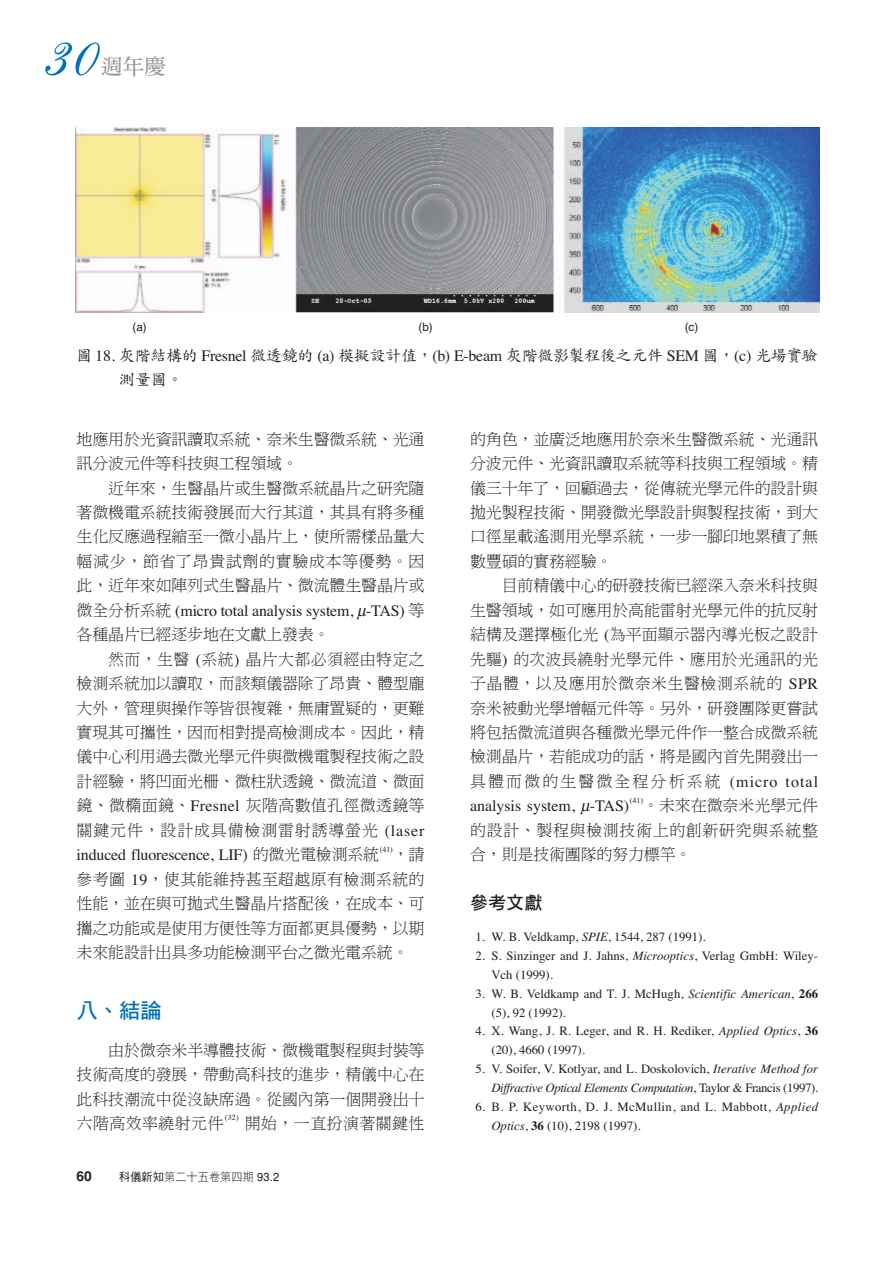
<style>
.page{position:relative;width:893px;height:1263px;background:#fff}
.page>*{position:absolute;margin:0;border:0;box-sizing:border-box;transform-origin:0 0}
.t1{font:21.3px "DF Hei Bd HK BF";color:#0072bc}
.t2{font:21.3px "DF Ming Bd HK BF";color:#939598}
.t3{font:18.15px "DF Hei Bd HK BF";color:#231f20}
.t4{font:15.9px/24.5px "DF Ming Lt HK BF";letter-spacing:-.01em;color:#231f20;text-align:justify}
.t5{font:15.9px "Times";letter-spacing:-.01em;color:#231f20}
.t6{font:15.9px/24.5px "DF Kai Shu Md HK BF";letter-spacing:-.02em;color:#231f20}
.t7{font:15.9px "DF Ming Lt HK BF";letter-spacing:.02em;color:#231f20}
.t8{font:15.9px "DF Ming Lt HK BF";letter-spacing:.055em;color:#231f20}
.t9{font:15.9px "DF Ming Lt HK BF";letter-spacing:.025em;color:#231f20}
.t10{font:700 13.8px "Helvetica";color:#231f20}
.t11{font:12.75px/18.9px "Times";color:#231f20}
.t12{font:12.75px/18.9px "Times";letter-spacing:.03em;color:#231f20}
.t13{font:11.7px "DF Li Hei Lt HK BF";letter-spacing:.01em;color:#231f20;scale:.95 1}
.t14{font:11.7px "Helvetica";color:#231f20}
.t15{font:7.95px "Times";color:#231f20}
.s1{font-family:"Times"}
.s2{font-family:"DF Ming Lt HK BF"}
.s3{font-family:"DF Hei Md HK BF"}
.s4{font-family:"Helvetica"}
.s5{font-style:italic}
.s6{font-weight:700}
</style>
<div class="page">
<svg style="left:45px;top:43px;width:55px;height:33px"></svg>
<img style="left:75px;top:128px;width:744px;height:185px">
<h1 class="t2" style="left:101px;top:56px;width:66px">週年慶</h1>
<p class="t14" style="left:132px;top:323px;width:16px">(a)</p>
<p class="t14" style="left:418px;top:323px;width:16px">(b)</p>
<p class="t14" style="left:684px;top:323px;width:15px">(c)</p>
<p class="t6" style="left:119px;top:343px;width:700px;text-indent:-43px">圖 <span class="s1">18.</span> 灰階結構的 <span class="s1">Fresnel</span> 微透鏡的 <span class="s1">(a)</span> 模擬設計值，<span class="s1">(b) E-beam</span> 灰階微影製程後之元件 <span class="s1">SEM</span> 圖，<span class="s1">(c)</span> 光場實驗測量圖。</p>
<p class="t4" style="left:77px;top:427px;width:349px">地應用於光資訊讀取系統、奈米生醫微系統、光通訊分波元件等科技與工程領域。</p>
<p class="t4" style="left:77px;top:476px;width:349px;text-indent:32px">近年來，生醫晶片或生醫微系統晶片之研究隨著微機電系統技術發展而大行其道，其具有將多種生化反應過程縮至一微小晶片上，使所需樣品量大幅減少，節省了昂貴試劑的實驗成本等優勢。因此，近年來如陣列式生醫晶片、微流體生醫晶片或</p>
<p class="t5" style="left:77px;top:605px;width:349px"><span class="s2">微全分析系統</span> (micro total analysis system, -TAS) <span class="s2">等</span></p>
<p class="t4" style="left:77px;top:623px;width:254px">各種晶片已經逐步地在文獻上發表。</p>
<p class="t7" style="left:108px;top:651px;width:318px">然而，生醫 <span class="s1">(</span>系統<span class="s1">)</span> 晶片大都必須經由特定之</p>
<p class="t4" style="left:77px;top:672px;width:349px">檢測系統加以讀取，而該類儀器除了昂貴、體型龐</p>
<p class="t4" style="left:77px;top:696px;width:349px">大外，管理與操作等皆很複雜，無庸置疑的，更難</p>
<p class="t4" style="left:77px;top:721px;width:349px">實現其可攜性，因而相對提高檢測成本。因此，精</p>
<p class="t4" style="left:77px;top:745px;width:349px">儀中心利用過去微光學元件與微機電製程技術之設</p>
<p class="t4" style="left:77px;top:770px;width:349px">計經驗，將凹面光柵、微柱狀透鏡、微流道、微面</p>
<p class="t7" style="left:77px;top:798px;width:349px">鏡、微橢面鏡、<span class="s1">Fresnel</span> 灰階高數值孔徑微透鏡等</p>
<p class="t8" style="left:77px;top:822px;width:349px">關鍵元件，設計成具備檢測雷射誘導螢光 <span class="s1">(laser</span></p>
<p class="t5" style="left:77px;top:849px;width:304px">induced fluorescence, LIF) <span class="s2">的微光電檢測系統</span></p>
<p class="t15" style="left:380px;top:846px;width:15px">(41)</p>
<p class="t4" style="left:77px;top:843px;width:349px;text-indent:316px">，請參考圖 <span class="s1">19</span>，使其能維持甚至超越原有檢測系統的性能，並在與可拋式生醫晶片搭配後，在成本、可攜之功能或是使用方便性等方面都更具優勢，以期未來能設計出具多功能檢測平台之微光電系統。</p>
<h1 class="t1" style="left:77px;top:1000px;width:87px">八、結論</h1>
<p class="t4" style="left:77px;top:1038px;width:349px;text-indent:32px">由於微奈米半導體技術、微機電製程與封裝等技術高度的發展，帶動高科技的進步，精儀中心在此科技潮流中從沒缺席過。從國內第一個開發出十六階高效率繞射元件</p>
<p class="t15" style="left:225px;top:1115px;width:15px">(32)</p>
<p class="t9" style="left:245px;top:1115px;width:181px">開始，一直扮演著關鍵性</p>
<p class="t10" style="left:77px;top:1171px;width:17px">60</p>
<p class="t13" style="left:119px;top:1171px;width:170px"><span class="s3">科儀新知</span>第二十五卷第四期 <span class="s4">93.2</span></p>
<p class="t4" style="left:470px;top:427px;width:349px">的角色，並廣泛地應用於奈米生醫微系統、光通訊分波元件、光資訊讀取系統等科技與工程領域。精儀三十年了，回顧過去，從傳統光學元件的設計與拋光製程技術、開發微光學設計與製程技術，到大口徑星載遙測用光學系統，一步一腳印地累積了無數豐碩的實務經驗。</p>
<p class="t4" style="left:470px;top:574px;width:349px;text-indent:32px">目前精儀中心的研發技術已經深入奈米科技與生醫領域，如可應用於高能雷射光學元件的抗反射結構及選擇極化光 <span class="s1">(</span>為平面顯示器內導光板之設計先驅<span class="s1">)</span> 的次波長繞射光學元件、應用於光通訊的光子晶體，以及應用於微奈米生醫檢測系統的 <span class="s1">SPR</span>奈米被動光學增幅元件等。另外，研發團隊更嘗試將包括微流道與各種微光學元件作一整合成微系統檢測晶片，若能成功的話，將是國內首先開發出一具體而微的生醫微全程分析系統 <span class="s1">(micro total</span></p>
<p class="t5" style="left:470px;top:800px;width:160px">analysis system, -TAS)</p>
<p class="t15" style="left:630px;top:797px;width:15px">(41)</p>
<p class="t4" style="left:470px;top:794px;width:349px;text-indent:173px">。未來在微奈米光學元件的設計、製程與檢測技術上的創新研究與系統整合，則是技術團隊的努力標竿。</p>
<p class="t3" style="left:470px;top:894px;width:74px">參考文獻</p>
<p class="t11" style="left:475px;top:928px;width:232px">1. W. B. Veldkamp, <span class="s5">SPIE</span>, 1544, 287 (1991).</p>
<p class="t11" style="left:491px;top:947px;width:328px;text-indent:-16px">2. S. Sinzinger and J. Jahns, <span class="s5">Microoptics</span>, Verlag GmbH: Wiley-<br>Vch (1999).</p>
<p class="t11" style="left:491px;top:985px;width:328px;text-indent:-16px">3. W. B. Veldkamp and T. J. McHugh, <span class="s5">Scientific American</span>, <span class="s6">266 </span>(5), 92 (1992).</p>
<p class="t11" style="left:491px;top:1023px;width:328px;text-indent:-16px">4. X. Wang, J. R. Leger, and R. H. Rediker, <span class="s5">Applied Optics</span>, <span class="s6">36 </span>(20), 4660 (1997).</p>
<p class="t11" style="left:475px;top:1061px;width:344px;text-align:right">5. V. Soifer, V. Kotlyar, and L. Doskolovich, <span class="s5">Iterative Method for<br>Diffractive Optical Elements Computation</span>, Taylor &amp; Francis (1997).</p>
<p class="t12" style="left:491px;top:1099px;width:328px;text-indent:-16px">6. B. P. Keyworth, D. J. McMullin, and L. Mabbott, <span class="s5">Applied<br>Optics</span>, <span class="s6">36</span> (10), 2198 (1997).</p>
</div>
